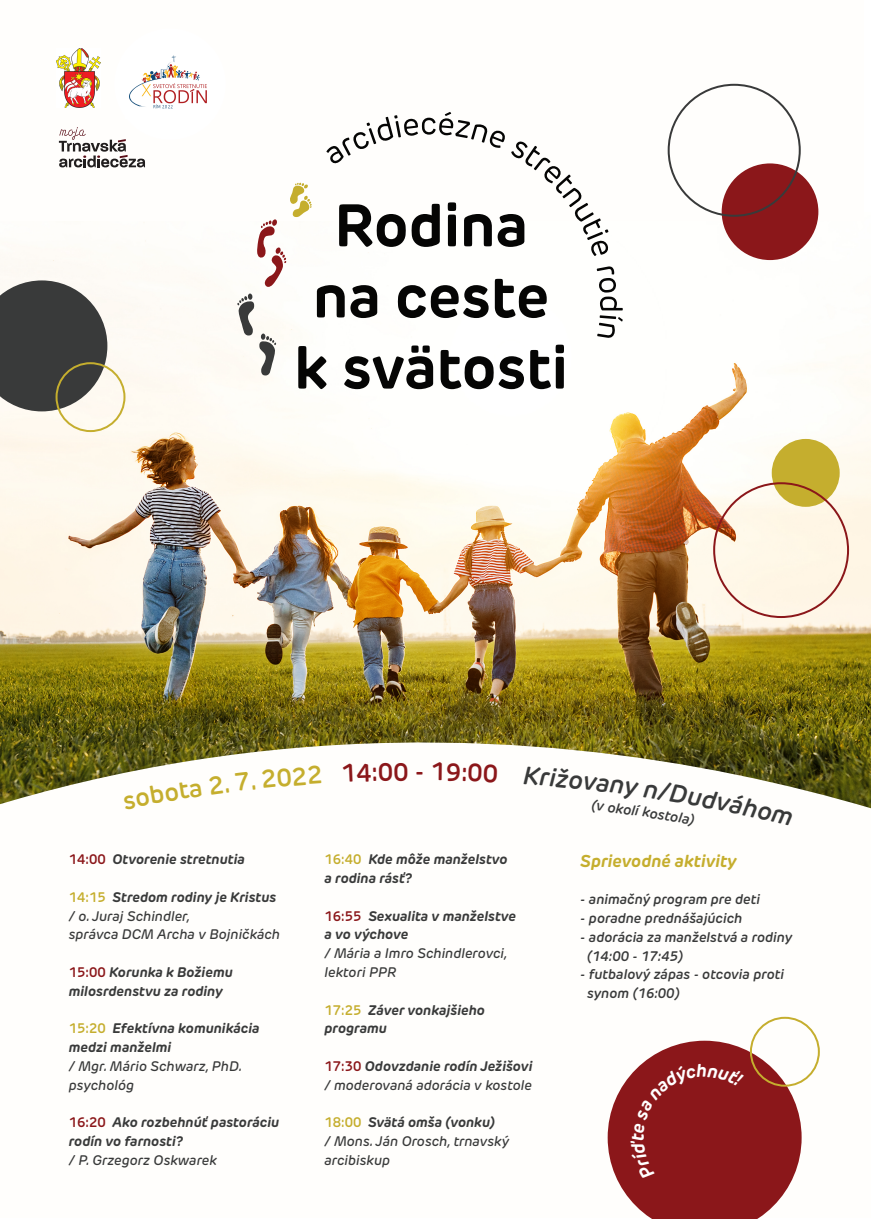
<style>
.page{position:relative;width:871px;height:1219px;background:#fff}
.page>*{position:absolute;margin:0;border:0;box-sizing:border-box;transform-origin:0 0}
.t1{font:600 25px "New Rubrik Edge";color:#8b171a}
.t2{font:italic 700 18px "New Rubrik Edge";color:#fff}
.t3{font:italic 700 17px "New Rubrik Edge";color:#c5ae2e}
.t4{font:italic 600 14px "New Rubrik Edge";color:#393a3a}
.t5{font:italic 500 13.7px/18.8px "New Rubrik Edge";color:#393a3a}
.t6{font:italic 700 13.7px/18.8px "New Rubrik Edge";color:#393a3a}
.t7{font:italic 600 13.7px/18.8px "New Rubrik Edge";color:#393a3a}
.s1{font-weight:600;font-style:normal;color:#8b171a}
.s2{font-weight:600;font-style:normal;color:#c5ae2e}
.s3{font-weight:700}
</style>
<div class="page">
<img style="left:0;top:221px;width:870px;height:496px">
<svg style="left:237px;top:112px;width:385px;height:277px"></svg>
<svg style="left:0;top:280px;width:107px;height:131px;background:#585857"></svg>
<div style="left:721px;top:163px;width:97px;height:97px;background:#8b171a;border-radius:50%"></div>
<div style="left:771px;top:439px;width:68px;height:68px;background:#c5ae2e;border-radius:50%"></div>
<div style="left:55px;top:362px;width:70px;height:70px;border:2px solid #c5ae2e;border-radius:50%"></div>
<img style="left:56px;top:49px;width:45px;height:59px">
<svg style="left:59px;top:127px;width:86px;height:40px"></svg>
<div style="left:114px;top:28px;width:112px;height:112px;background:#fff;border-radius:50%"></div>
<img style="left:129px;top:55px;width:78px;height:54px">
<svg style="left:0;top:717px;width:870px;height:431px"></svg>
<svg style="left:713px;top:482px;width:135px;height:136px;background:#f4e6d0"></svg>
<div style="left:749px;top:1017px;width:70px;height:70px;border:2px solid #c5ae2e;border-radius:50%"></div>
<svg style="left:123px;top:782px;width:79px;height:28px"></svg>
<svg style="left:209px;top:765px;width:112px;height:30px"></svg>
<svg style="left:343px;top:762px;width:64px;height:20px"></svg>
<svg style="left:432px;top:762px;width:65px;height:21px"></svg>
<svg style="left:523px;top:766px;width:269px;height:60px"></svg>
<svg style="left:607px;top:1041px;width:194px;height:178px"></svg>
<p class="t6" style="left:69px;top:850px;width:177px"><span class="s1">14:00</span> Otvorenie stretnutia</p>
<p class="t5" style="left:69px;top:888px;width:213px"><span class="s2">14:15</span> <span class="s3">Stredom rodiny je Kristus </span>/ o. Juraj Schindler,<br>správca DCM Archa v Bojničkách</p>
<p class="t6" style="left:69px;top:963px;width:165px"><span class="s1">15:00</span> Korunka k Božiemu milosrdenstvu za rodiny</p>
<p class="t6" style="left:69px;top:1019px;width:192px"><span class="s2">15:20</span> Efektívna komunikácia medzi manželmi</p>
<p class="t5" style="left:69px;top:1057px;width:175px">/ Mgr. Mário Schwarz, PhD. psychológ</p>
<p class="t6" style="left:69px;top:1113px;width:212px"><span class="s1">16:20</span> Ako rozbehnúť pastoráciu rodín vo farnosti?</p>
<p class="t5" style="left:69px;top:1150px;width:150px">/ P. Grzegorz Oskwarek</p>
<h1 class="t1" style="left:415px;top:756px;width:11px">-</h1>
<p class="t6" style="left:324px;top:850px;width:185px"><span class="s2">16:40</span> Kde môže manželstvo a rodina rásť?</p>
<p class="t6" style="left:324px;top:906px;width:193px"><span class="s1">16:55</span> Sexualita v manželstve a vo výchove</p>
<p class="t5" style="left:324px;top:944px;width:184px">/ Mária a Imro Schindlerovci, lektori PPR</p>
<p class="t6" style="left:324px;top:1000px;width:162px"><span class="s2">17:25</span> Záver vonkajšieho programu</p>
<p class="t5" style="left:324px;top:1057px;width:209px"><span class="s1">17:30</span> <span class="s3">Odovzdanie rodín Ježišovi </span>/ moderovaná adorácia v kostole</p>
<p class="t5" style="left:324px;top:1113px;width:186px"><span class="s2">18:00</span> <span class="s3">Svätá omša (vonku)<br></span>/ Mons. Ján Orosch, trnavský arcibiskup</p>
<p class="t4" style="left:617px;top:799px;width:25px;rotate:8deg">kolí</p>
<p class="t4" style="left:643px;top:803px;width:30px;rotate:9deg">kost</p>
<p class="t4" style="left:671px;top:807px;width:26px;rotate:10deg">ola)</p>
<p class="t3" style="left:580px;top:850px;width:158px">Sprievodné aktivity</p>
<p class="t7" style="left:580px;top:890px;width:181px">- animačný program pre deti</p>
<p class="t7" style="left:580px;top:909px;width:163px">- poradne prednášajúcich</p>
<p class="t7" style="left:587px;top:928px;width:207px;text-indent:-7px">- adorácia za manželstvá a rodiny (14:00 - 17:45)</p>
<p class="t7" style="left:587px;top:965px;width:198px;text-indent:-7px">- futbalový zápas - otcovia proti synom (16:00)</p>
<h2 class="t2" style="left:625px;top:1141px;width:9px;rotate:-90deg">t</h2>
</div>
